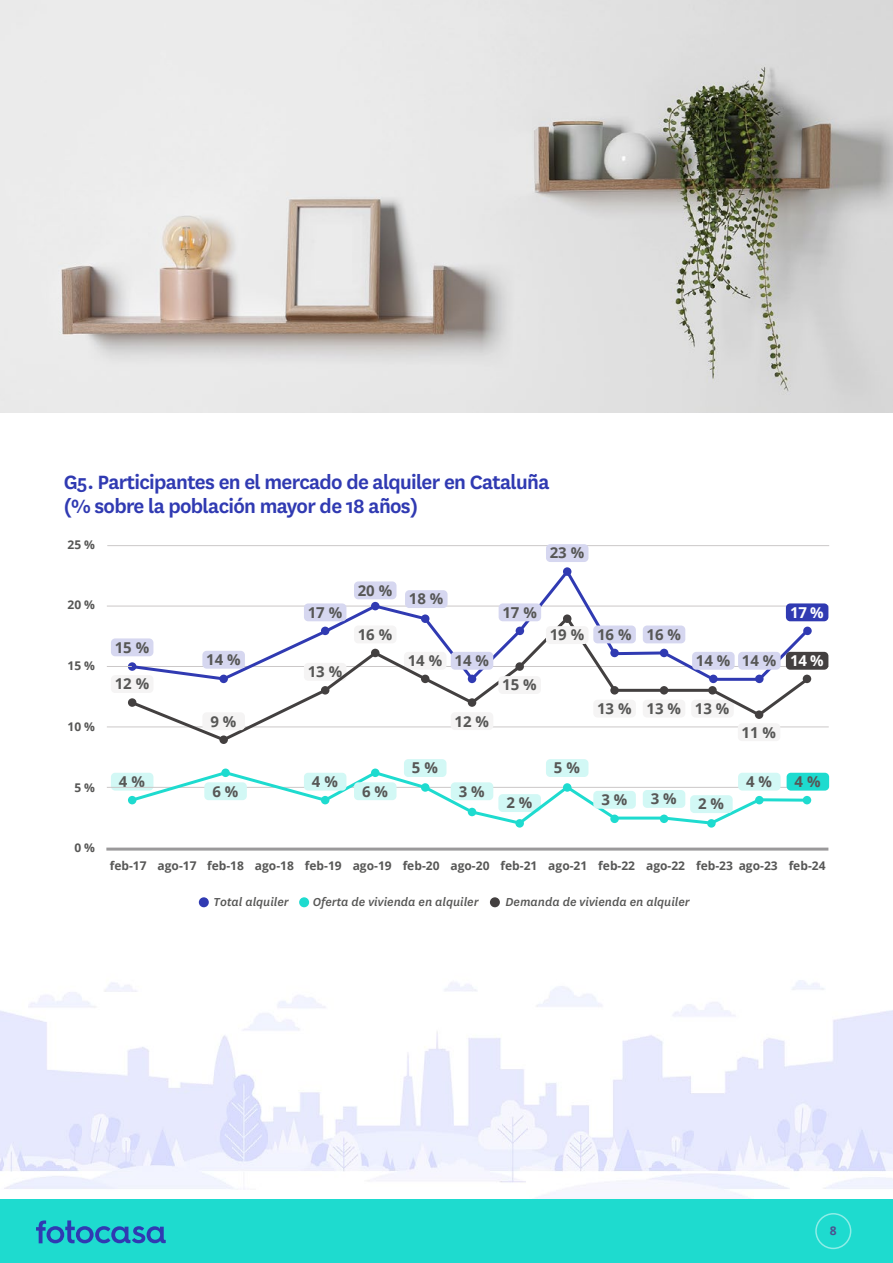
<style>
.page{position:relative;width:893px;height:1263px;background:#fff}
.page>*{position:absolute;margin:0;border:0;box-sizing:border-box;transform-origin:0 0}
.Título_gráfica{font:600 22.5px/24px "National";letter-spacing:-.03em;color:#303ab2}
.t1{font:700 15px "Open Sans";color:#575756}
.t2{font:700 15px "Open Sans";color:#fff}
.t3{font:italic 500 13.5px "National";color:#575756}
.t4{font:700 12px "Open Sans";color:#575756}
.t5{font:700 12px "Open Sans";color:#4c518f}
</style>
<div class="page">
<img style="left:0;top:980px;width:893px;height:219px">
<img style="left:0;top:0;width:893px;height:412px">
<div style="left:0;top:1199px;width:893px;height:64px;background:#1edbcf"></div>
<svg style="left:36px;top:1220px;width:130px;height:23px"></svg>
<div style="left:815px;top:1213px;width:36px;height:36px;border:2px solid #8eede7;border-radius:50%"></div>
<div style="left:299px;top:897px;width:10px;height:10px;background:#1edbcf;border-radius:50%"></div>
<div style="left:490px;top:897px;width:10px;height:10px;background:#434040;border-radius:50%"></div>
<div style="left:199px;top:897px;width:10px;height:10px;background:#303ab2;border-radius:50%"></div>
<div style="left:111px;top:638px;width:42px;height:18px;background:#d6d7f0;border-radius:4px"></div>
<div style="left:111px;top:675px;width:42px;height:18px;background:#f5f4f4;border-radius:4px"></div>
<div style="left:111px;top:773px;width:42px;height:18px;background:#d2f8f5;border-radius:4px"></div>
<hr style="left:107px;top:727px;width:722px;height:1px;background:#cbc8c8">
<hr style="left:107px;top:666px;width:722px;height:1px;background:#cbc8c8">
<hr style="left:107px;top:606px;width:722px;height:1px;background:#cbc8c8">
<hr style="left:107px;top:545px;width:722px;height:1px;background:#cbc8c8">
<hr style="left:107px;top:787px;width:722px;height:1px;background:#cbc8c8">
<hr style="left:106px;top:847px;width:722px;height:3px;background:#9a999a">
<svg style="left:515px;top:819px;width:9px;height:9px"></svg>
<svg style="left:707px;top:819px;width:9px;height:9px"></svg>
<div style="left:404px;top:759px;width:42px;height:18px;background:#d2f8f5;border-radius:4px"></div>
<div style="left:546px;top:759px;width:42px;height:18px;background:#d2f8f5;border-radius:4px"></div>
<div style="left:787px;top:773px;width:42px;height:18px;background:#1edbcf;border-radius:4px"></div>
<div style="left:786px;top:652px;width:42px;height:18px;background:#434040;border-radius:4px"></div>
<div style="left:546px;top:544px;width:42px;height:18px;background:#d6d7f0;border-radius:4px"></div>
<svg style="left:128px;top:769px;width:682px;height:57px"></svg>
<svg style="left:128px;top:621px;width:684px;height:122px"></svg>
<svg style="left:128px;top:567px;width:683px;height:116px"></svg>
<div style="left:304px;top:603px;width:42px;height:18px;background:#d6d7f0;border-radius:4px"></div>
<div style="left:499px;top:603px;width:42px;height:18px;background:#d6d7f0;border-radius:4px"></div>
<div style="left:786px;top:603px;width:42px;height:18px;background:#303ab2;border-radius:4px"></div>
<div style="left:738px;top:652px;width:43px;height:18px;background:#d6d7f0;border-radius:4px"></div>
<div style="left:692px;top:652px;width:43px;height:18px;background:#d6d7f0;border-radius:4px"></div>
<div style="left:593px;top:625px;width:43px;height:18px;background:#d6d7f0;border-radius:4px"></div>
<div style="left:451px;top:652px;width:42px;height:18px;background:#d6d7f0;border-radius:4px"></div>
<div style="left:202px;top:712px;width:43px;height:18px;background:#f5f4f4;border-radius:4px"></div>
<div style="left:354px;top:625px;width:42px;height:18px;background:#f5f4f4;border-radius:4px"></div>
<div style="left:451px;top:712px;width:42px;height:18px;background:#f5f4f4;border-radius:4px"></div>
<div style="left:498px;top:676px;width:43px;height:18px;background:#f5f4f4;border-radius:4px"></div>
<div style="left:546px;top:626px;width:42px;height:18px;background:#f5f4f4;border-radius:4px"></div>
<div style="left:304px;top:773px;width:42px;height:18px;background:#d2f8f5;border-radius:4px"></div>
<div style="left:354px;top:782px;width:42px;height:18px;background:#d2f8f5;border-radius:4px"></div>
<div style="left:593px;top:791px;width:43px;height:18px;background:#d2f8f5;border-radius:4px"></div>
<div style="left:643px;top:790px;width:42px;height:18px;background:#d2f8f5;border-radius:4px"></div>
<div style="left:690px;top:795px;width:43px;height:18px;background:#d2f8f5;border-radius:4px"></div>
<p class="Título_gráfica" style="left:64px;top:468px;width:487px">G5. Participantes en el mercado de alquiler en Cataluña (% sobre la población mayor de 18 años)</p>
<p class="t4" style="left:67px;top:536px;width:29px">25 %</p>
<p class="t4" style="left:67px;top:596px;width:29px">20 %</p>
<p class="t4" style="left:67px;top:657px;width:29px">15 %</p>
<p class="t4" style="left:67px;top:718px;width:29px">10 %</p>
<p class="t4" style="left:74px;top:779px;width:22px">5 %</p>
<p class="t4" style="left:74px;top:839px;width:22px">0 %</p>
<p class="t1" style="left:115px;top:637px;width:36px">15 %</p>
<p class="t1" style="left:115px;top:673px;width:36px">12 %</p>
<p class="t1" style="left:119px;top:771px;width:27px">4 %</p>
<p class="t1" style="left:358px;top:580px;width:36px">20 %</p>
<p class="t1" style="left:409px;top:588px;width:36px">18 %</p>
<p class="t1" style="left:550px;top:542px;width:36px">23 %</p>
<p class="t1" style="left:308px;top:602px;width:36px">17 %</p>
<p class="t1" style="left:502px;top:602px;width:36px">17 %</p>
<p class="t2" style="left:790px;top:602px;width:35px">17 %</p>
<p class="t1" style="left:696px;top:650px;width:82px">14 % 14 %</p>
<p class="t1" style="left:358px;top:624px;width:36px">16 %</p>
<p class="t1" style="left:597px;top:624px;width:36px">16 %</p>
<p class="t1" style="left:646px;top:624px;width:36px">16 %</p>
<p class="t1" style="left:550px;top:624px;width:36px">19 %</p>
<p class="t1" style="left:206px;top:649px;width:36px">14 %</p>
<p class="t2" style="left:790px;top:650px;width:35px">14 %</p>
<p class="t1" style="left:408px;top:650px;width:36px">14 %</p>
<p class="t1" style="left:454px;top:650px;width:36px">14 %</p>
<p class="t1" style="left:308px;top:661px;width:36px">13 %</p>
<p class="t1" style="left:210px;top:710px;width:27px">9 %</p>
<p class="t1" style="left:212px;top:780px;width:27px">6 %</p>
<p class="t1" style="left:312px;top:771px;width:27px">4 %</p>
<p class="t1" style="left:362px;top:780px;width:27px">6 %</p>
<p class="t1" style="left:412px;top:757px;width:27px">5 %</p>
<p class="t1" style="left:454px;top:710px;width:36px">12 %</p>
<p class="t1" style="left:502px;top:674px;width:36px">15 %</p>
<p class="t1" style="left:459px;top:781px;width:27px">3 %</p>
<p class="t1" style="left:506px;top:792px;width:27px">2 %</p>
<p class="t1" style="left:554px;top:757px;width:27px">5 %</p>
<p class="t1" style="left:597px;top:698px;width:36px">13 %</p>
<p class="t1" style="left:695px;top:698px;width:36px">13 %</p>
<p class="t1" style="left:646px;top:698px;width:36px">13 %</p>
<p class="t1" style="left:741px;top:721px;width:36px">11 %</p>
<p class="t1" style="left:601px;top:789px;width:27px">3 %</p>
<p class="t1" style="left:651px;top:788px;width:27px">3 %</p>
<p class="t1" style="left:698px;top:793px;width:27px">2 %</p>
<p class="t1" style="left:746px;top:771px;width:27px">4 %</p>
<p class="t1" style="left:795px;top:771px;width:27px">4 %</p>
<p class="t4" style="left:110px;top:857px;width:717px">feb-17 ago-17 feb-18 ago-18 feb-19 ago-19 feb-20 ago-20 feb-21 ago-21 feb-22 ago-22 feb-23 ago-23 feb-24</p>
<p class="t3" style="left:214px;top:893px;width:77px">Total alquiler</p>
<p class="t3" style="left:313px;top:893px;width:167px">Oferta de vivienda en alquiler</p>
<p class="t3" style="left:505px;top:893px;width:186px">Demanda de vivienda en alquiler</p>
<p class="t5" style="left:830px;top:1222px;width:8px">8</p>
</div>
